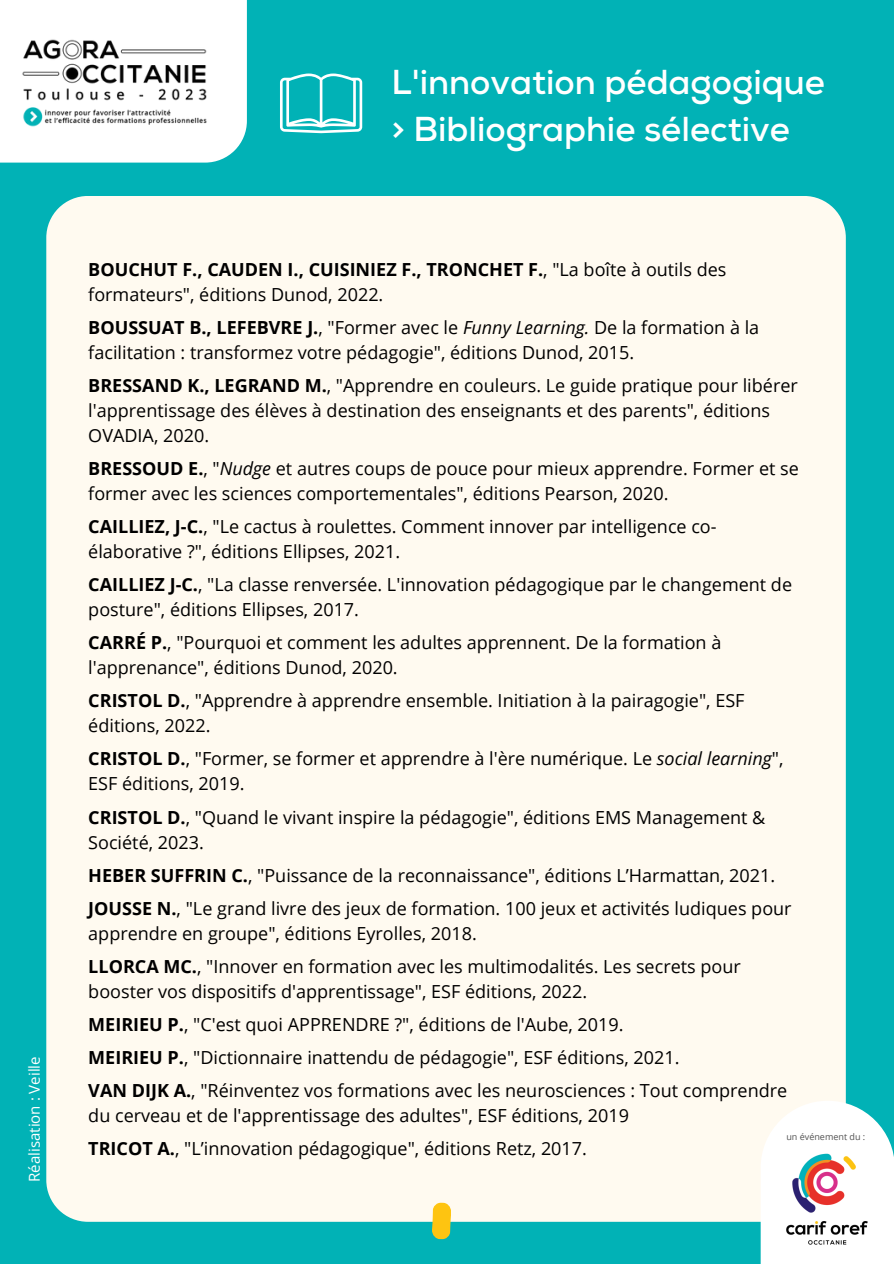
<style>
.page{position:relative;width:894px;height:1264px;background:#fff}
.page>*{position:absolute;margin:0;border:0;box-sizing:border-box;transform-origin:0 0}
.t1{font:700 34.5px "Nexa";color:#fff}
.t2{font:18px/25px "Open Sans";color:#000}
.t3{font:15px "Open Sans";color:#fff}
.t4{font:9px "Open Sans";color:#545454}
.s1{font-weight:700}
.s2{font-style:italic}
</style>
<div class="page">
<div style="left:0;top:0;width:893px;height:1263px;background:#01b2b6"></div>
<div style="left:46px;top:196px;width:799px;height:1025px;background:#fffaf0"></div>
<svg style="left:431px;top:1202px;width:20px;height:37px"></svg>
<svg style="left:760px;top:1100px;width:133px;height:163px;fill:#fff"></svg>
<img style="left:763px;top:1132px;width:125px;height:131px">
<div style="left:0;top:0;width:247px;height:163px;background:#fff"></div>
<img style="left:22px;top:39px;width:185px;height:88px">
<svg style="left:280px;top:73px;width:82px;height:60px"></svg>
<p class="t3" style="left:24px;top:1181px;width:127px;rotate:-90deg">Réalisation : Veille</p>
<p class="t1" style="left:391px;top:61px;width:435px">L'innovation pédagogique</p>
<p class="t1" style="left:391px;top:109px;width:400px">&gt; Bibliographie sélective</p>
<p class="t2" style="left:88px;top:256px;width:639px"><span class="s1">BOUCHUT F., CAUDEN I., CUISINIEZ F., TRONCHET F.</span>, "La boîte à outils des formateurs", éditions Dunod, 2022.</p>
<p class="t2" style="left:88px;top:314px;width:672px"><span class="s1">BOUSSUAT B., LEFEBVRE J.</span>, "Former avec le <span class="s2">Funny Learning.</span> De la formation à la facilitation : transformez votre pédagogie", éditions Dunod, 2015.</p>
<p class="t2" style="left:88px;top:372px;width:710px"><span class="s1">BRESSAND K., LEGRAND M.</span>, "Apprendre en couleurs. Le guide pratique pour libérer l'apprentissage des élèves à destination des enseignants et des parents", éditions<br>OVADIA, 2020.</p>
<p class="t2" style="left:88px;top:455px;width:712px"><span class="s1">BRESSOUD E.</span>, "<span class="s2">Nudge</span> et autres coups de pouce pour mieux apprendre. Former et se former avec les sciences comportementales", éditions Pearson, 2020.</p>
<p class="t2" style="left:88px;top:513px;width:629px"><span class="s1">CAILLIEZ, J-C.</span>, "Le cactus à roulettes. Comment innover par intelligence co&shy;élaborative ?", éditions Ellipses, 2021.</p>
<p class="t2" style="left:88px;top:571px;width:705px"><span class="s1">CAILLIEZ J-C.</span>, "La classe renversée. L'innovation pédagogique par le changement de posture", éditions Ellipses, 2017.</p>
<p class="t2" style="left:88px;top:629px;width:634px"><span class="s1">CARRÉ P.</span>, "Pourquoi et comment les adultes apprennent. De la formation à l'apprenance", éditions Dunod, 2020.</p>
<p class="t2" style="left:88px;top:688px;width:657px"><span class="s1">CRISTOL D.</span>, "Apprendre à apprendre ensemble. Initiation à la pairagogie", ESF éditions, 2022.</p>
<p class="t2" style="left:88px;top:746px;width:696px"><span class="s1">CRISTOL D.</span>, "Former, se former et apprendre à l'ère numérique. Le <span class="s2">social learning</span>",<br>ESF éditions, 2019.</p>
<p class="t2" style="left:88px;top:804px;width:678px"><span class="s1">CRISTOL D.</span>, "Quand le vivant inspire la pédagogie", éditions EMS Management &amp;<br>Société, 2023.</p>
<p class="t2" style="left:88px;top:862px;width:688px"><span class="s1">HEBER SUFFRIN C.</span>, "Puissance de la reconnaissance", éditions L’Harmattan, 2021.</p>
<p class="t2" style="left:88px;top:895px;width:704px"><span class="s1">JOUSSE N.</span>, "Le grand livre des jeux de formation. 100 jeux et activités ludiques pour apprendre en groupe", éditions Eyrolles, 2018.</p>
<p class="t2" style="left:88px;top:953px;width:653px"><span class="s1">LLORCA MC.</span>, "Innover en formation avec les multimodalités. Les secrets pour booster vos dispositifs d'apprentissage", ESF éditions, 2022.</p>
<p class="t2" style="left:88px;top:1011px;width:536px"><span class="s1">MEIRIEU P.</span>, "C'est quoi APPRENDRE ?", éditions de l'Aube, 2019.</p>
<p class="t2" style="left:88px;top:1044px;width:592px"><span class="s1">MEIRIEU P.</span>, "Dictionnaire inattendu de pédagogie", ESF éditions, 2021.</p>
<p class="t2" style="left:88px;top:1077px;width:700px"><span class="s1">VAN DIJK A.</span>, "Réinventez vos formations avec les neurosciences : Tout comprendre du cerveau et de l'apprentissage des adultes", ESF éditions, 2019</p>
<p class="t2" style="left:88px;top:1135px;width:500px"><span class="s1">TRICOT A.</span>, "L’innovation pédagogique", éditions Retz, 2017.</p>
<p class="t4" style="left:786px;top:1130px;width:80px">un événement du :</p>
</div>
